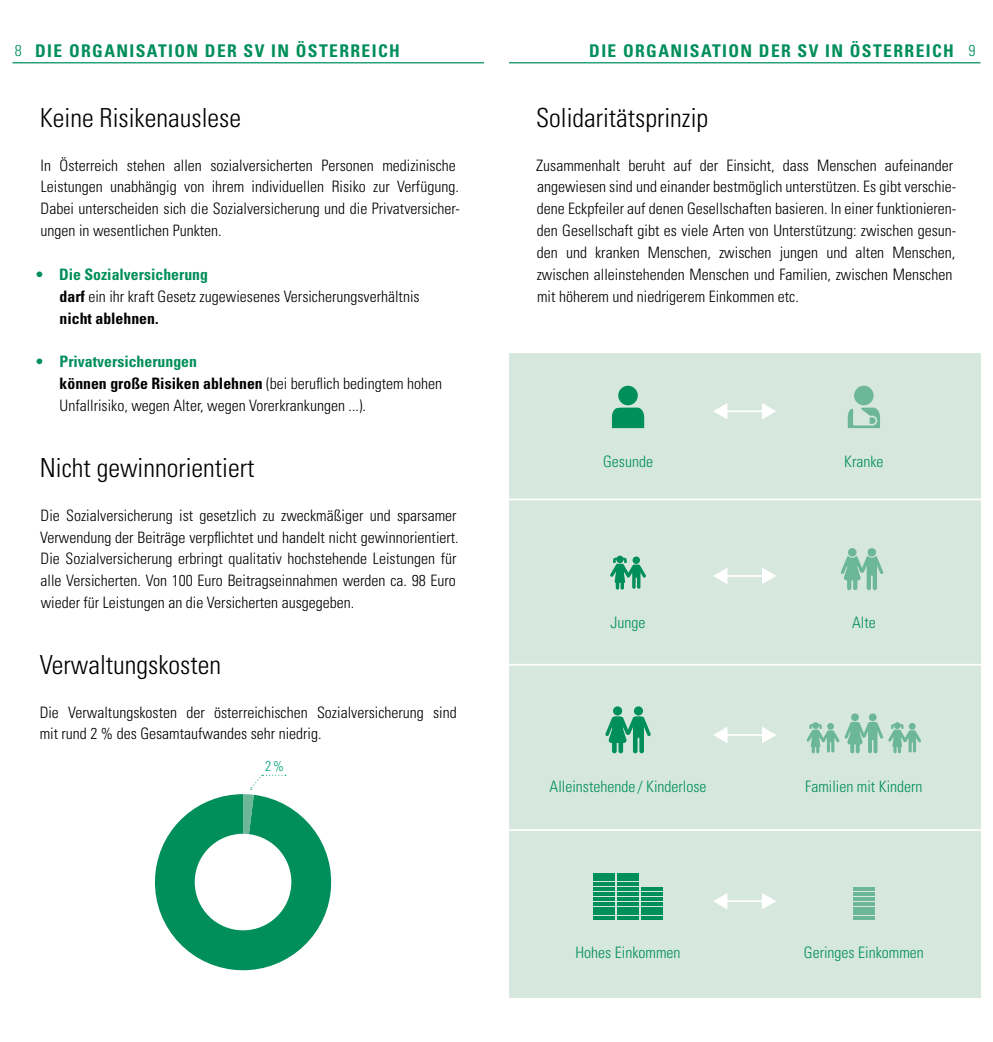
<style>
.page{position:relative;width:993px;height:1042px;background:#fff}
.page>*{position:absolute;margin:0;border:0;box-sizing:border-box;transform-origin:0 0}
.t1{font:300 condensed 26.25px "Univers";color:#000}
.t2{font:700 condensed 17.5px "Univers";letter-spacing:.08em;color:#008e5b}
.t3{font:300 condensed 15.75px/21.9px "Univers";color:#000}
.t4{font:300 condensed 15.75px "Univers";color:#008e5b}
.t5{font:300 condensed 14px "Univers";color:#00a078}
.s1{font-weight:300;font-size:15.75px}
.s2{color:#008e5b}
.s3{font-weight:700;color:#008e5b}
.s4{font-weight:700}
</style>
<div class="page">
<div style="left:508px;top:353px;width:239px;height:644px;background:#d6e7de"></div>
<div style="left:747px;top:353px;width:233px;height:644px;background:#d6e7de"></div>
<hr style="left:852px;top:916px;width:22px;height:4px;background:#6db799">
<hr style="left:852px;top:897px;width:22px;height:3px;background:#6db799">
<hr style="left:852px;top:907px;width:22px;height:3px;background:#6db799">
<hr style="left:852px;top:887px;width:22px;height:4px;background:#6db799">
<hr style="left:852px;top:911px;width:22px;height:4px;background:#6db799">
<hr style="left:852px;top:892px;width:22px;height:4px;background:#6db799">
<hr style="left:852px;top:902px;width:22px;height:3px;background:#6db799">
<hr style="left:592px;top:916px;width:22px;height:4px;background:#008e5b">
<hr style="left:592px;top:897px;width:22px;height:3px;background:#008e5b">
<hr style="left:592px;top:907px;width:22px;height:3px;background:#008e5b">
<hr style="left:592px;top:887px;width:22px;height:4px;background:#008e5b">
<hr style="left:592px;top:877px;width:22px;height:4px;background:#008e5b">
<hr style="left:592px;top:911px;width:22px;height:4px;background:#008e5b">
<hr style="left:592px;top:892px;width:22px;height:4px;background:#008e5b">
<hr style="left:592px;top:902px;width:22px;height:3px;background:#008e5b">
<hr style="left:592px;top:882px;width:22px;height:4px;background:#008e5b">
<hr style="left:617px;top:916px;width:21px;height:4px;background:#008e5b">
<hr style="left:617px;top:897px;width:21px;height:3px;background:#008e5b">
<hr style="left:617px;top:907px;width:21px;height:3px;background:#008e5b">
<hr style="left:617px;top:887px;width:21px;height:4px;background:#008e5b">
<hr style="left:617px;top:877px;width:21px;height:4px;background:#008e5b">
<hr style="left:617px;top:911px;width:21px;height:4px;background:#008e5b">
<hr style="left:617px;top:892px;width:21px;height:4px;background:#008e5b">
<hr style="left:617px;top:902px;width:21px;height:3px;background:#008e5b">
<hr style="left:617px;top:882px;width:21px;height:4px;background:#008e5b">
<svg style="left:593px;top:873px;width:45px;height:3px"></svg>
<hr style="left:641px;top:916px;width:22px;height:4px;background:#008e5b">
<hr style="left:641px;top:897px;width:22px;height:3px;background:#008e5b">
<hr style="left:641px;top:907px;width:22px;height:3px;background:#008e5b">
<hr style="left:641px;top:887px;width:22px;height:4px;background:#008e5b">
<hr style="left:641px;top:911px;width:22px;height:4px;background:#008e5b">
<hr style="left:641px;top:892px;width:22px;height:4px;background:#008e5b">
<hr style="left:641px;top:902px;width:22px;height:3px;background:#008e5b">
<div style="left:868px;top:713px;width:8px;height:8px;background:#6db799;border-radius:50%"></div>
<svg style="left:850px;top:713px;width:8px;height:8px"></svg>
<svg style="left:806px;top:722px;width:115px;height:31px"></svg>
<div style="left:853px;top:386px;width:20px;height:19px;background:#6db799;border-radius:50%"></div>
<svg style="left:847px;top:408px;width:32px;height:20px"></svg>
<svg style="left:610px;top:556px;width:36px;height:34px"></svg>
<div style="left:618px;top:386px;width:19px;height:19px;background:#008e5b;border-radius:50%"></div>
<svg style="left:611px;top:408px;width:33px;height:20px"></svg>
<div style="left:633px;top:706px;width:9px;height:9px;background:#008e5b;border-radius:50%"></div>
<svg style="left:612px;top:706px;width:10px;height:9px"></svg>
<svg style="left:605px;top:716px;width:45px;height:37px"></svg>
<svg style="left:840px;top:548px;width:43px;height:42px"></svg>
<hr style="left:496px;top:498px;width:496px;height:2px;background:#fff">
<hr style="left:496px;top:664px;width:496px;height:1px;background:#fff">
<hr style="left:496px;top:829px;width:496px;height:2px;background:#fff">
<hr style="left:726px;top:410px;width:36px;height:2px;background:#fff">
<svg style="left:760px;top:403px;width:16px;height:16px"></svg>
<svg style="left:713px;top:403px;width:15px;height:16px"></svg>
<hr style="left:726px;top:575px;width:36px;height:2px;background:#fff">
<svg style="left:762px;top:568px;width:14px;height:16px"></svg>
<svg style="left:713px;top:568px;width:15px;height:16px"></svg>
<hr style="left:726px;top:734px;width:36px;height:2px;background:#fff">
<svg style="left:762px;top:727px;width:14px;height:16px"></svg>
<svg style="left:714px;top:727px;width:14px;height:16px"></svg>
<hr style="left:726px;top:900px;width:36px;height:2px;background:#fff">
<svg style="left:760px;top:893px;width:16px;height:16px"></svg>
<svg style="left:713px;top:893px;width:15px;height:16px"></svg>
<svg style="left:154px;top:775px;width:178px;height:196px"></svg>
<hr style="left:509px;top:62px;width:471px;height:1px;background:#008e5b">
<hr style="left:12px;top:62px;width:472px;height:1px;background:#008e5b">
<p class="t2" style="left:15px;top:40px;width:386px"><span class="s1">8</span> DIE ORGANISATION DER SV IN ÖSTERREICH</p>
<p class="t2" style="left:589px;top:40px;width:388px">DIE ORGANISATION DER SV IN ÖSTERREICH <span class="s1">9</span></p>
<h1 class="t1" style="left:40px;top:102px;width:203px">Keine Risikenauslese</h1>
<p class="t3" style="left:41px;top:154px;width:420px">In Österreich stehen allen sozialversicherten Personen medizinische Leistungen unabhängig von ihrem individuellen Risiko zur Verfügung.<br>Dabei unterscheiden sich die Sozialversicherung und die Privatversicher&shy;ungen in wesentlichen Punkten.</p>
<p class="t3" style="left:60px;top:263px;width:361px;text-indent:-25px"><span class="s2">•</span> <span class="s3">Die Sozialversicherung<br></span><span class="s4">darf</span> ein ihr kraft Gesetz zugewiesenes Versicherungsverhältnis <span class="s4">nicht ablehnen.</span></p>
<p class="t3" style="left:60px;top:351px;width:384px;text-indent:-25px"><span class="s2">•</span> <span class="s3">Privatversicherungen<br></span><span class="s4">können große Risiken ablehnen</span> (bei beruflich bedingtem hohen<br>Unfallrisiko, wegen Alter, wegen Vorerkrankungen ...).</p>
<h1 class="t1" style="left:40px;top:452px;width:216px">Nicht gewinnorientiert</h1>
<p class="t3" style="left:40px;top:504px;width:420px">Die Sozialversicherung ist gesetzlich zu zweckmäßiger und sparsamer Verwendung der Beiträge verpflichtet und handelt nicht gewinnorientiert.<br>Die Sozialversicherung erbringt qualitativ hochstehende Leistungen für alle Versicherten. Von 100 Euro Beitragseinnahmen werden ca. 98 Euro wieder für Leistungen an die Versicherten ausgegeben.</p>
<h1 class="t1" style="left:40px;top:649px;width:183px">Verwaltungskosten</h1>
<p class="t3" style="left:40px;top:701px;width:418px">Die Verwaltungskosten der österreichischen Sozialversicherung sind mit rund 2 % des Gesamtaufwandes sehr niedrig.</p>
<p class="t5" style="left:265px;top:757px;width:20px">2%</p>
<h1 class="t1" style="left:536px;top:102px;width:173px">Solidaritätsprinzip</h1>
<p class="t3" style="left:536px;top:154px;width:421px">Zusammenhalt beruht auf der Einsicht, dass Menschen aufeinander angewiesen sind und einander bestmöglich unterstützen. Es gibt verschie&shy;dene Eckpfeiler auf denen Gesellschaften basieren. In einer funktionieren&shy;den Gesellschaft gibt es viele Arten von Unterstützung: zwischen gesun&shy;den und kranken Menschen, zwischen jungen und alten Menschen, zwischen alleinstehenden Menschen und Familien, zwischen Menschen mit höherem und niedrigerem Einkommen etc.</p>
<p class="t4" style="left:603px;top:452px;width:51px">Gesunde</p>
<p class="t4" style="left:843px;top:452px;width:41px">Kranke</p>
<p class="t4" style="left:610px;top:613px;width:36px">Junge</p>
<p class="t4" style="left:851px;top:613px;width:25px">Alte</p>
<p class="t4" style="left:549px;top:776px;width:158px">Alleinstehende / Kinderlose</p>
<p class="t4" style="left:805px;top:776px;width:119px">Familien mit Kindern</p>
<p class="t4" style="left:575px;top:943px;width:106px">Hohes Einkommen</p>
<p class="t4" style="left:803px;top:943px;width:121px">Geringes Einkommen</p>
</div>
